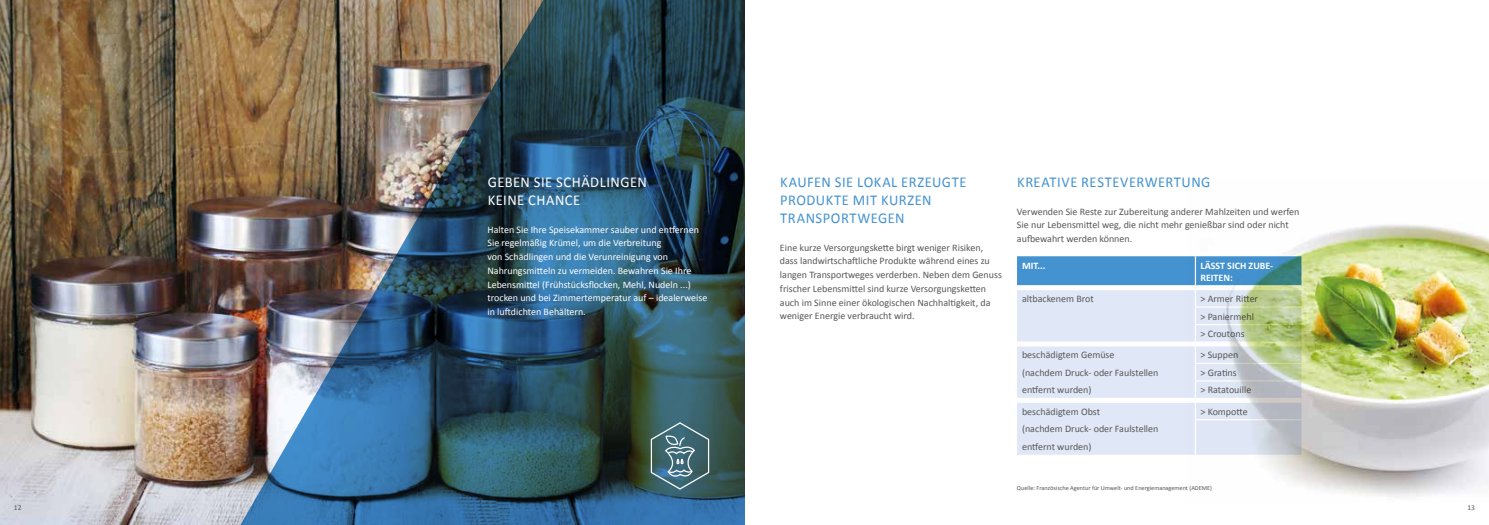
<style>
.page{position:relative;width:1489px;height:525px;background:#fff}
.page>*{position:absolute;margin:0;border:0;box-sizing:border-box;transform-origin:0 0}
.t1{font:15px/18px "Calibri";letter-spacing:.035em;color:#4492cf}
.t2{font:15px/18px "Calibri";letter-spacing:.035em;color:#fff}
.t3{font:10px/13.8px "Calibri";color:#575756}
.t4{font:10px/13.8px "Calibri";color:#fff}
.t5{font:700 10px/12px "Calibri";color:#fff}
.t6{font:7.5px "Calibri";color:#575756}
.t7{font:6.25px "Calibri";color:#575756}
</style>
<div class="page">
<img style="left:0;top:0;width:209px;height:524px">
<img style="left:209px;top:0;width:536px;height:524px">
<img style="left:1185px;top:224px;width:303px;height:273px">
<svg style="left:1017px;top:256px;width:284px;height:198px;background:#c5d7e3"></svg>
<svg style="left:650px;top:421px;width:60px;height:69px;background:#53767e"></svg>
<h1 class="t2" style="left:488px;top:173px;width:161px">GEBEN SIE SCHÄDLINGEN<br>KEINE CHANCE</h1>
<p class="t4" style="left:487px;top:222px;width:221px">Halten Sie Ihre Speisekammer sauber und entfernen Sie regelmäßig Krümel, um die Verbreitung<br>von Schädlingen und die Verunreinigung von Nahrungsmitteln zu vermeiden. Bewahren Sie Ihre Lebensmittel (Frühstücksflocken, Mehl, Nudeln ...) trocken und bei Zimmertemperatur auf – idealerweise in luftdichten Behältern.</p>
<h1 class="t1" style="left:780px;top:173px;width:188px">KAUFEN SIE LOKAL ERZEUGTE<br>PRODUKTE MIT KURZEN<br>TRANSPORTWEGEN</h1>
<p class="t3" style="left:780px;top:240px;width:223px">Eine kurze Versorgungskette birgt weniger Risiken, dass landwirtschaftliche Produkte während eines zu langen Transportweges verderben. Neben dem Genuss frischer Lebensmittel sind kurze Versorgungsketten auch im Sinne einer ökologischen Nachhaltigkeit, da weniger Energie verbraucht wird.</p>
<h1 class="t1" style="left:1017px;top:173px;width:195px">KREATIVE RESTEVERWERTUNG</h1>
<p class="t3" style="left:1016px;top:204px;width:284px">Verwenden Sie Reste zur Zubereitung anderer Mahlzeiten und werfen<br>Sie nur Lebensmittel weg, die nicht mehr genießbar sind oder nicht aufbewahrt werden können.</p>
<p class="t5" style="left:1021px;top:259px;width:25px">MIT...</p>
<p class="t5" style="left:1200px;top:259px;width:74px">LÄSST SICH ZUBE-<br>REITEN:</p>
<p class="t3" style="left:1021px;top:292px;width:73px">altbackenem Brot</p>
<p class="t3" style="left:1200px;top:290px;width:59px;line-height:17.5px">&gt; Armer Ritter &gt; Paniermehl &gt; Croutons</p>
<p class="t3" style="left:1021px;top:348px;width:94px">beschädigtem Gemüse</p>
<p class="t3" style="left:1200px;top:348px;width:39px">&gt; Suppen</p>
<p class="t3" style="left:1021px;top:365px;width:138px">(nachdem Druck- oder Faulstellen</p>
<p class="t3" style="left:1200px;top:365px;width:38px">&gt; Gratins</p>
<p class="t3" style="left:1021px;top:383px;width:71px">entfernt wurden)</p>
<p class="t3" style="left:1200px;top:383px;width:52px">&gt; Ratatouille</p>
<p class="t3" style="left:1021px;top:404px;width:79px">beschädigtem Obst</p>
<p class="t3" style="left:1200px;top:404px;width:49px">&gt; Kompotte</p>
<p class="t3" style="left:1021px;top:420px;width:138px;line-height:17.5px">(nachdem Druck- oder Faulstellen entfernt wurden)</p>
<p class="t7" style="left:1016px;top:483px;width:197px">Quelle: Französische Agentur für Umwelt- und Energiemanagement (ADEME)</p>
<p class="t6" style="left:14px;top:502px;width:9px">12</p>
<p class="t6" style="left:1467px;top:502px;width:9px">13</p>
</div>
